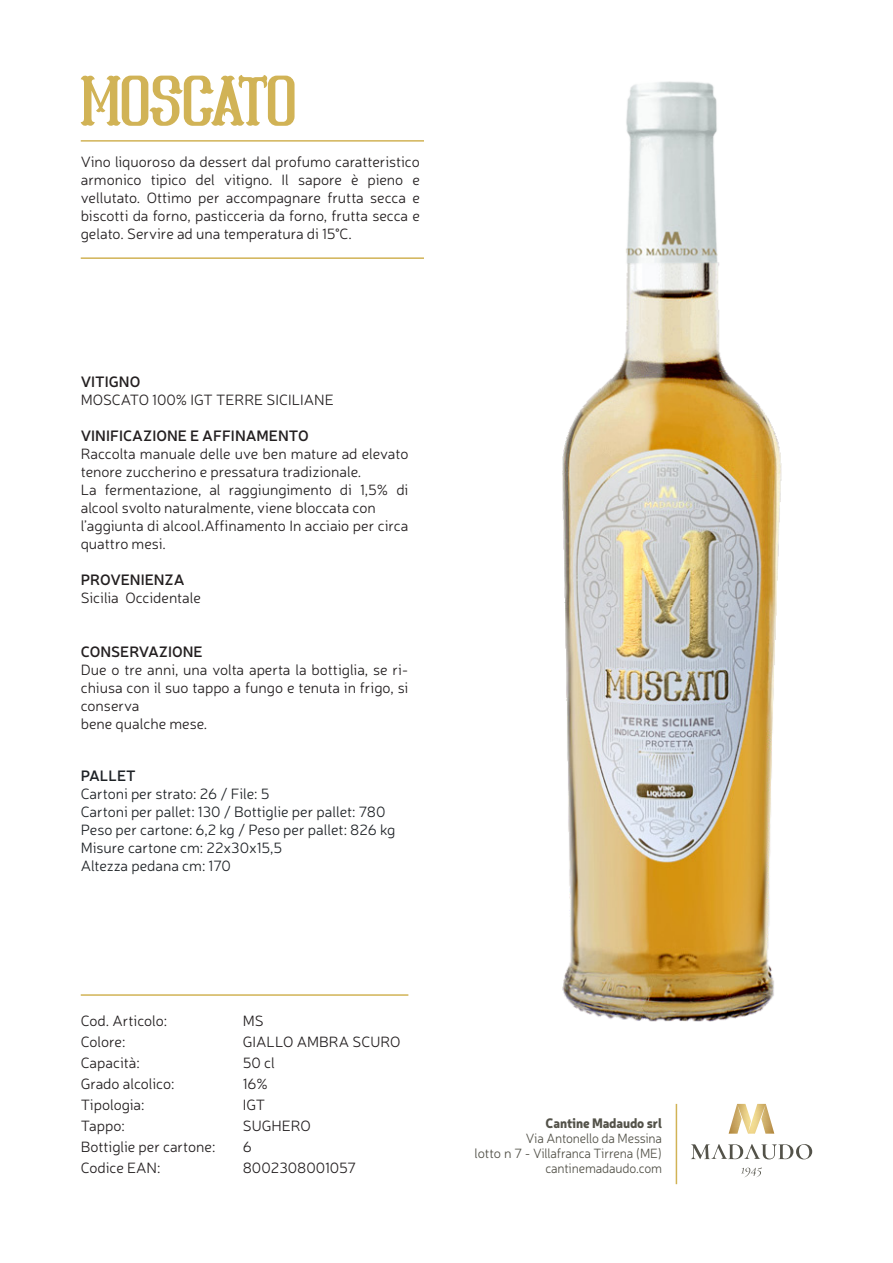
<style>
.page{position:relative;width:893px;height:1263px;background:#fff}
.page>*{position:absolute;margin:0;border:0;box-sizing:border-box;transform-origin:0 0}
.t1{font:300 15px/18px "Neris";color:#231f20}
.t2{font:300 15px "Neris";color:#1e2226}
.t3{font:600 15px "Neris";color:#231f20}
.t4{font:600 15px "Neris";color:#1e2226}
.t5{font:300 13.5px "Neris";letter-spacing:-.01em;color:#535249;scale:.95 1}
.t6{font:300 13.5px "Neris";letter-spacing:-.01em;color:#535249}
.t7{font:900 13.5px "Neris";letter-spacing:-.01em;color:#535249;scale:.95 1}
</style>
<div class="page">
<img style="left:729px;top:1104px;width:45px;height:30px">
<svg style="left:691px;top:1144px;width:121px;height:15px"></svg>
<svg style="left:741px;top:1167px;width:21px;height:10px"></svg>
<img style="left:562px;top:81px;width:220px;height:941px">
<hr style="left:676px;top:1104px;width:1px;height:80px;background:#d1b356">
<hr style="left:81px;top:994px;width:327px;height:2px;background:#d1b356">
<hr style="left:81px;top:257px;width:343px;height:2px;background:#d1b356">
<hr style="left:81px;top:140px;width:343px;height:2px;background:#d1b356">
<svg style="left:81px;top:75px;width:214px;height:51px"></svg>
<p class="t1" style="left:81px;top:153px;width:341px;text-align:justify">Vino liquoroso da dessert dal profumo caratteristico armonico tipico del vitigno. Il sapore è pieno e vellutato. Ottimo per accompagnare frutta secca e biscotti da forno, pasticceria da forno, frutta secca e gelato. Servire ad una temperatura di 15°C.</p>
<p class="t3" style="left:81px;top:372px;width:61px">VITIGNO</p>
<p class="t1" style="left:81px;top:391px;width:255px">MOSCATO 100% IGT TERRE SICILIANE</p>
<p class="t3" style="left:81px;top:426px;width:229px">VINIFICAZIONE E AFFINAMENTO</p>
<p class="t1" style="left:81px;top:445px;width:329px">Raccolta manuale delle uve ben mature ad elevato tenore zuccherino e pressatura tradizionale.</p>
<p class="t1" style="left:81px;top:481px;width:329px">La fermentazione, al raggiungimento di 1,5% di alcool svolto naturalmente, viene bloccata con</p>
<p class="t1" style="left:81px;top:517px;width:329px">l’aggiunta di alcool.Affinamento In acciaio per circa quattro mesi.</p>
<p class="t3" style="left:81px;top:570px;width:105px">PROVENIENZA</p>
<p class="t1" style="left:81px;top:589px;width:122px">Sicilia Occidentale</p>
<p class="t3" style="left:81px;top:642px;width:123px">CONSERVAZIONE</p>
<p class="t1" style="left:81px;top:661px;width:329px;text-align:justify">Due o tre anni, una volta aperta la bottiglia, se ri&shy;chiusa con il suo tappo a fungo e tenuta in frigo, si conserva</p>
<p class="t1" style="left:81px;top:715px;width:128px">bene qualche mese.</p>
<p class="t4" style="left:81px;top:765px;width:56px">PALLET</p>
<p class="t2" style="left:81px;top:784px;width:190px">Cartoni per strato: 26 / File: 5</p>
<p class="t2" style="left:81px;top:802px;width:306px">Cartoni per pallet: 130 / Bottiglie per pallet: 780</p>
<p class="t2" style="left:81px;top:820px;width:316px">Peso per cartone: 6,2 kg / Peso per pallet: 826 kg</p>
<p class="t2" style="left:81px;top:838px;width:203px">Misure cartone cm: 22x30x15,5</p>
<p class="t2" style="left:81px;top:856px;width:152px">Altezza pedana cm: 170</p>
<p class="t1" style="left:81px;top:1011px;width:88px">Cod. Articolo:</p>
<p class="t1" style="left:243px;top:1011px;width:22px">MS</p>
<p class="t1" style="left:81px;top:1032px;width:46px">Colore:</p>
<p class="t1" style="left:243px;top:1032px;width:159px">GIALLO AMBRA SCURO</p>
<p class="t1" style="left:81px;top:1053px;width:61px">Capacità:</p>
<p class="t1" style="left:243px;top:1053px;width:34px">50 cl</p>
<p class="t1" style="left:81px;top:1074px;width:95px">Grado alcolico:</p>
<p class="t1" style="left:243px;top:1074px;width:27px">16%</p>
<p class="t1" style="left:81px;top:1095px;width:65px">Tipologia:</p>
<p class="t1" style="left:243px;top:1095px;width:24px">IGT</p>
<p class="t1" style="left:81px;top:1116px;width:45px">Tappo:</p>
<p class="t1" style="left:243px;top:1116px;width:70px">SUGHERO</p>
<p class="t1" style="left:81px;top:1137px;width:136px">Bottiglie per cartone:</p>
<p class="t1" style="left:243px;top:1137px;width:11px">6</p>
<p class="t1" style="left:81px;top:1158px;width:81px">Codice EAN:</p>
<p class="t1" style="left:243px;top:1158px;width:115px">8002308001057</p>
<p class="t7" style="left:546px;top:1113px;width:124px">Cantine Madaudo srl</p>
<p class="t5" style="left:526px;top:1129px;width:145px">Via Antonello da Messina</p>
<p class="t6" style="left:474px;top:1144px;width:189px">lotto n 7 - Villafranca Tirrena (ME)</p>
<p class="t5" style="left:545px;top:1159px;width:124px">cantinemadaudo.com</p>
</div>
